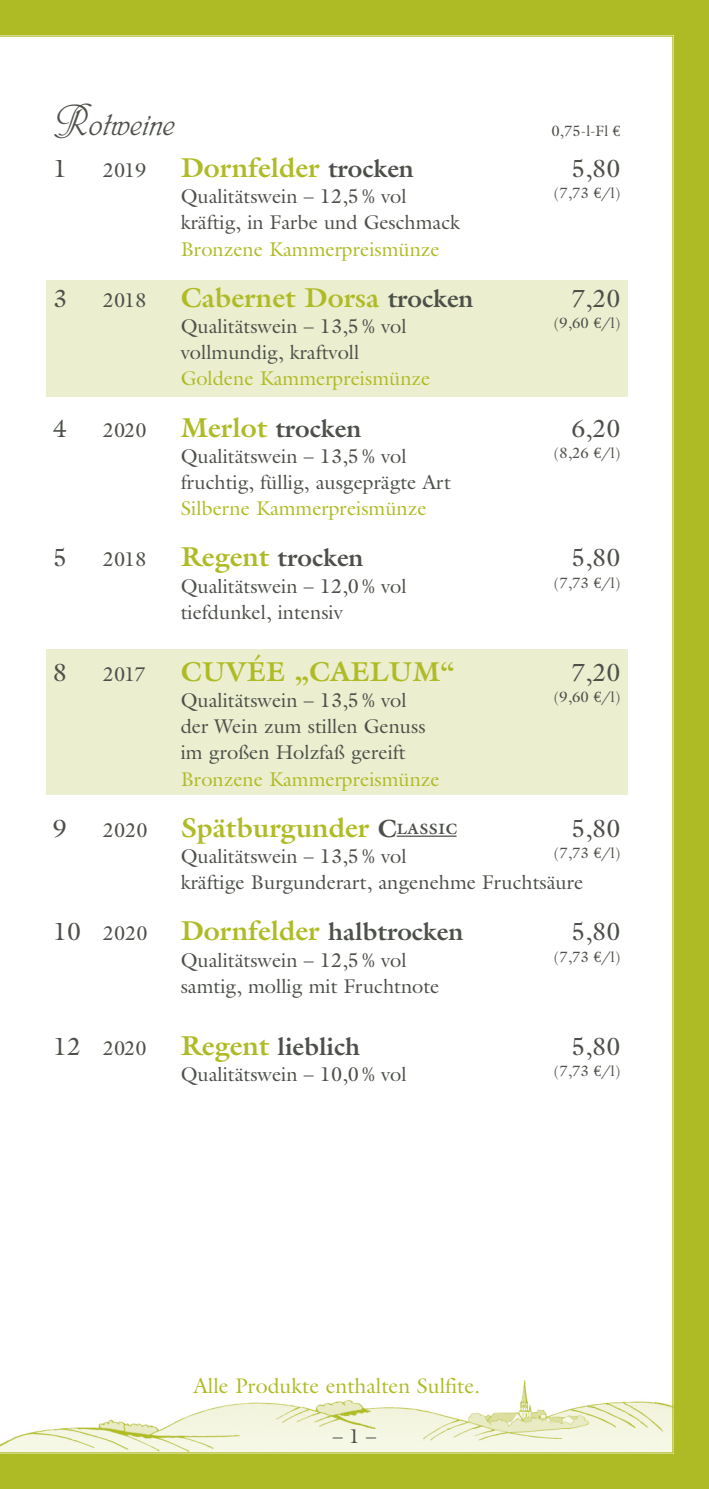
<style>
.page{position:relative;width:709px;height:1489px;background:#fff}
.page>*{position:absolute;margin:0;border:0;box-sizing:border-box;transform-origin:0 0}
.t1{font:40px "Phyllis EF Initials";color:#4c5049}
.t2{font:700 27.5px "Galliard";color:#afbb25}
.t3{font:700 25px "Galliard";color:#4c5049}
.t4{font:25px "Galliard";color:#4c5049}
.t5{font:21.25px "Galliard";color:#afbb25}
.t6{font:20px/26.2px "Galliard";color:#4c5049}
.t7{font:20px "Galliard";color:#afbb25}
.t8{font:15px "Galliard";color:#4c5049}
.s1{font-family:"Euro Serif"}
.s2{font-weight:400;font-size:20px;color:#4c5049}
.s3{font-size:25px;color:#4c5049}
.s4{font-weight:400;font-size:20px}
.s5{font-size:27.5px;color:#afbb25}
.s6{font-size:15px;color:#4c5049}
.s7{font-weight:400}
</style>
<div class="page">
<div style="left:0;top:0;width:709px;height:1488px;background:#afbb25"></div>
<div style="left:0;top:35px;width:673px;height:1418px;background:#fff"></div>
<div style="left:46px;top:649px;width:581px;height:146px;background:#eceed0"></div>
<div style="left:46px;top:280px;width:581px;height:117px;background:#eceed0"></div>
<hr style="left:396px;top:835px;width:60px;height:1px;background:#4c5049">
<h1 class="t1" style="left:53px;top:99px;width:123px">Rotweine</h1>
<p class="t8" style="left:551px;top:122px;width:70px">0,75-l-Fl <span class="s1">€</span></p>
<p class="t4" style="left:53px;top:153px;width:16px">1</p>
<h2 class="t2" style="left:103px;top:151px;width:313px"><span class="s2">2019</span> Dornfelder <span class="s3">trocken</span></h2>
<p class="t4" style="left:571px;top:153px;width:50px">5,80</p>
<p class="t6" style="left:181px;top:183px;width:227px">Qualitätswein – 12,5% vol</p>
<p class="t8" style="left:554px;top:184px;width:68px">(7,73 <span class="s1">€</span>/l)</p>
<p class="t6" style="left:181px;top:209px;width:281px">kräftig, in Farbe und Geschmack</p>
<p class="t7" style="left:181px;top:237px;width:260px">Bronzene Kammerpreismünze</p>
<p class="t4" style="left:53px;top:283px;width:16px">3</p>
<h2 class="t2" style="left:103px;top:281px;width:372px"><span class="s2">2018</span> Cabernet Dorsa <span class="s3">trocken</span></h2>
<p class="t4" style="left:571px;top:283px;width:50px">7,20</p>
<p class="t6" style="left:181px;top:313px;width:227px">Qualitätswein – 13,5% vol</p>
<p class="t8" style="left:554px;top:314px;width:68px">(9,60 <span class="s1">€</span>/l)</p>
<p class="t6" style="left:181px;top:339px;width:180px">vollmundig, kraftvoll</p>
<p class="t7" style="left:181px;top:367px;width:251px">Goldene Kammerpreismünze</p>
<p class="t4" style="left:53px;top:413px;width:16px">4</p>
<p class="t3" style="left:103px;top:413px;width:260px"><span class="s4">2020</span> <span class="s5">Merlot</span> trocken</p>
<p class="t4" style="left:571px;top:413px;width:50px">6,20</p>
<p class="t6" style="left:181px;top:443px;width:227px">Qualitätswein – 13,5% vol</p>
<p class="t8" style="left:554px;top:444px;width:68px">(8,26 <span class="s1">€</span>/l)</p>
<p class="t6" style="left:181px;top:469px;width:272px">fruchtig, füllig, ausgeprägte Art</p>
<p class="t7" style="left:181px;top:496px;width:247px">Silberne Kammerpreismünze</p>
<p class="t4" style="left:53px;top:543px;width:16px">5</p>
<p class="t3" style="left:103px;top:543px;width:262px"><span class="s4">2018</span> <span class="s5">Regent</span> trocken</p>
<p class="t4" style="left:571px;top:543px;width:50px">5,80</p>
<p class="t6" style="left:181px;top:572px;width:227px">Qualitätswein – 12,0% vol</p>
<p class="t8" style="left:554px;top:573px;width:68px">(7,73 <span class="s1">€</span>/l)</p>
<p class="t6" style="left:181px;top:599px;width:164px">tiefdunkel, intensiv</p>
<p class="t4" style="left:53px;top:657px;width:16px">8</p>
<p class="t6" style="left:103px;top:660px;width:44px">2017</p>
<h2 class="t2" style="left:181px;top:655px;width:276px">CUVÉE „CAELUM“</h2>
<p class="t4" style="left:571px;top:657px;width:50px">7,20</p>
<p class="t6" style="left:181px;top:687px;width:227px">Qualitätswein – 13,5% vol</p>
<p class="t8" style="left:554px;top:688px;width:68px">(9,60 <span class="s1">€</span>/l)</p>
<p class="t6" style="left:181px;top:713px;width:246px">der Wein zum stillen Genuss im großen Holzfaß gereift</p>
<p class="t7" style="left:181px;top:767px;width:260px">Bronzene Kammerpreismünze</p>
<p class="t4" style="left:53px;top:813px;width:16px">9</p>
<h2 class="t2" style="left:103px;top:811px;width:356px"><span class="s2">2020</span> Spätburgunder <span class="s3">C</span><span class="s6">LASSIC</span></h2>
<p class="t4" style="left:571px;top:813px;width:50px">5,80</p>
<p class="t6" style="left:181px;top:843px;width:227px">Qualitätswein – 13,5% vol</p>
<p class="t8" style="left:554px;top:844px;width:68px">(7,73 <span class="s1">€</span>/l)</p>
<p class="t6" style="left:181px;top:869px;width:404px">kräftige Burgunderart, angenehme Fruchtsäure</p>
<p class="t3" style="left:53px;top:917px;width:412px"><span class="s7">10</span> <span class="s4">2020</span> <span class="s5">Dornfelder</span> halbtrocken</p>
<p class="t4" style="left:571px;top:917px;width:50px">5,80</p>
<p class="t6" style="left:181px;top:946px;width:227px">Qualitätswein – 12,5% vol</p>
<p class="t8" style="left:554px;top:947px;width:68px">(7,73 <span class="s1">€</span>/l)</p>
<p class="t6" style="left:181px;top:972px;width:260px">samtig, mollig mit Fruchtnote</p>
<p class="t3" style="left:53px;top:1031px;width:308px"><span class="s7">12</span> <span class="s4">2020</span> <span class="s5">Regent</span> lieblich</p>
<p class="t4" style="left:571px;top:1031px;width:50px">5,80</p>
<p class="t6" style="left:181px;top:1060px;width:227px">Qualitätswein – 10,0% vol</p>
<p class="t8" style="left:554px;top:1061px;width:68px">(7,73 <span class="s1">€</span>/l)</p>
<p class="t5" style="left:193px;top:1372px;width:288px">Alle Produkte enthalten Sulfite.</p>
<p class="t6" style="left:333px;top:1422px;width:45px">–1–</p>
</div>
